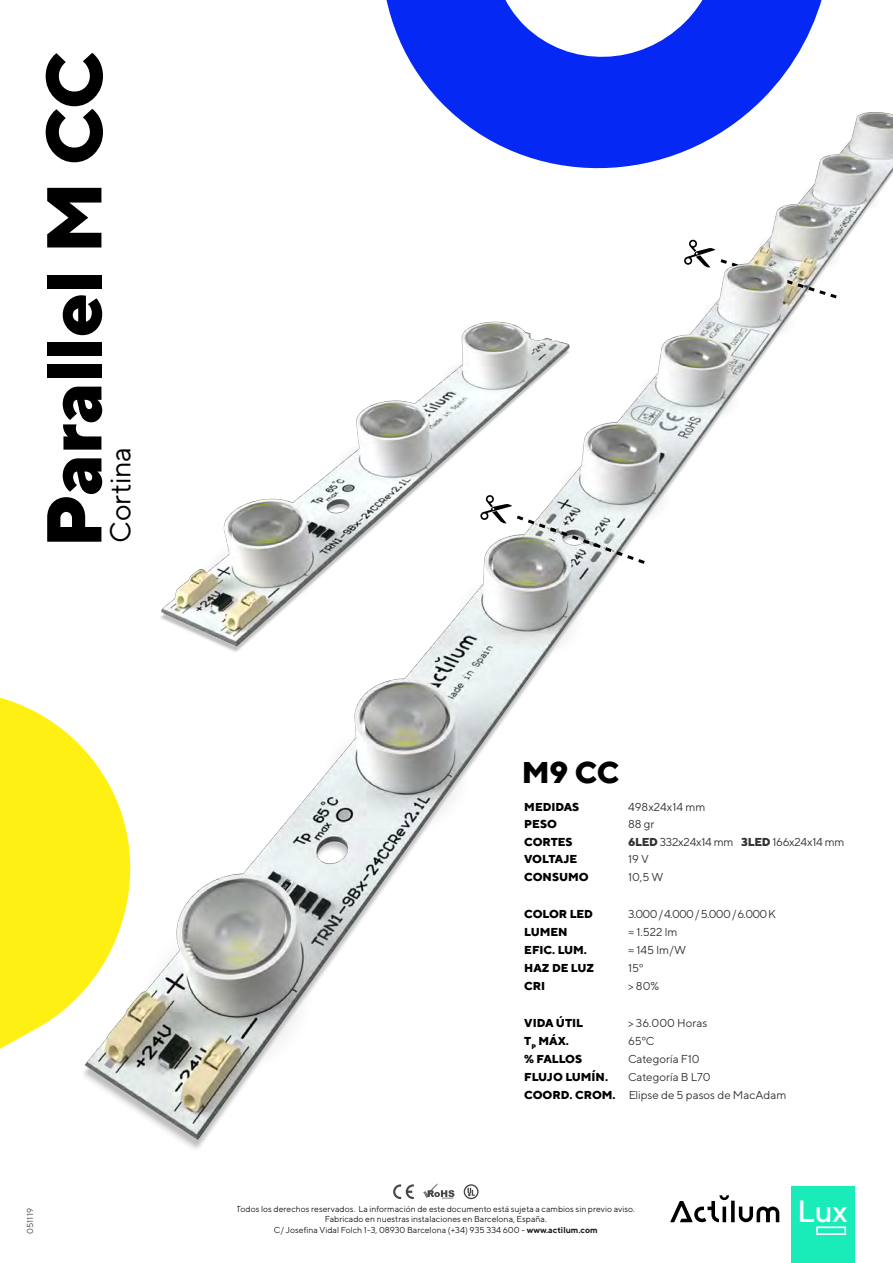
<style>
.page{position:relative;width:893px;height:1263px;background:#fff}
.page>*{position:absolute;margin:0;border:0;box-sizing:border-box;transform-origin:0 0}
.t1{font:800 77.4px "TT Norms";letter-spacing:-.01em;color:#000}
.t2{font:500 30.6px "TT Norms";color:#fff}
.t3{font:800 30px "TT Norms";color:#000}
.t4{font:28.95px "TT Norms";letter-spacing:-.01em;color:#000}
.t5{font:11.55px/18.1px "TT Norms";color:#000}
.t6{font:800 11.55px "TT Norms";color:#000}
.t7{font:11.55px "TT Norms";letter-spacing:-.02em;color:#000}
.t8{font:11.55px "TT Norms";letter-spacing:-.06em;color:#000}
.t9{font:800 11.55px "TT Norms";letter-spacing:-.02em;color:#000}
.t10{font:8.7px/10.4px "TT Norms";color:#000;text-align:center}
.t11{font:8.7px "TT Norms";letter-spacing:.02em;color:#454545}
.s1{font-weight:800}
.s2{font-weight:700}
</style>
<div class="page">
<img style="left:136px;top:112px;width:757px;height:1037px">
<svg style="left:0;top:697px;width:136px;height:414px;fill:#fff014"></svg>
<svg style="left:357px;top:0;width:470px;height:191px;fill:#0528f5"></svg>
<svg style="left:731px;top:1201px;width:4px;height:21px"></svg>
<svg style="left:670px;top:1195px;width:59px;height:27px"></svg>
<svg style="left:739px;top:1206px;width:40px;height:16px"></svg>
<div style="left:791px;top:1186px;width:64px;height:77px;background:#19ebb9"></div>
<div style="left:816px;top:1226px;width:30px;height:9px;border:2px solid #fff"></div>
<svg style="left:614px;top:495px;width:34px;height:71px"></svg>
<svg style="left:684px;top:239px;width:156px;height:62px"></svg>
<img style="left:103px;top:293px;width:511px;height:405px">
<svg style="left:423px;top:1183px;width:31px;height:16px"></svg>
<svg style="left:464px;top:1184px;width:15px;height:15px"></svg>
<svg style="left:393px;top:1184px;width:21px;height:15px"></svg>
<h1 class="t1" style="left:24px;top:548px;width:498px;rotate:-90deg">Parallel M CC</h1>
<h3 class="t4" style="left:103px;top:543px;width:98px;rotate:-90deg">Cortina</h3>
<p class="t11" style="left:25px;top:1234px;width:28px;rotate:-90deg">051119</p>
<h3 class="t3" style="left:522px;top:753px;width:99px">M9 CC</h3>
<h3 class="t6" style="left:524px;top:816px;width:34px">PESO</h3>
<h3 class="t5" style="left:628px;top:815px;width:28px">88 gr</h3>
<h3 class="t6" style="left:524px;top:799px;width:57px">MEDIDAS</h3>
<h3 class="t5" style="left:628px;top:797px;width:79px">498x24x14 mm</h3>
<h3 class="t6" style="left:524px;top:834px;width:50px">CORTES</h3>
<h3 class="t7" style="left:628px;top:834px;width:218px"><span class="s1">6LED</span> 332x24x14 mm <span class="s1">3LED</span> 166x24x14 mm</h3>
<h3 class="t9" style="left:524px;top:852px;width:54px">VOLTAJE</h3>
<h3 class="t5" style="left:628px;top:850px;width:22px">19 V</h3>
<h3 class="t6" style="left:524px;top:870px;width:66px">CONSUMO</h3>
<h3 class="t5" style="left:628px;top:868px;width:37px">10,5 W</h3>
<h3 class="t6" style="left:524px;top:906px;width:70px">COLOR LED</h3>
<h3 class="t8" style="left:628px;top:906px;width:149px">3.000 / 4.000 / 5.000 / 6.000 K</h3>
<h3 class="t6" style="left:524px;top:924px;width:45px">LUMEN</h3>
<h3 class="t5" style="left:628px;top:922px;width:51px">≈ 1.522 lm</h3>
<h3 class="t6" style="left:524px;top:942px;width:64px">EFIC. LUM.</h3>
<h3 class="t5" style="left:628px;top:941px;width:60px">≈ 145 lm/W</h3>
<h3 class="t6" style="left:524px;top:979px;width:22px">CRI</h3>
<h3 class="t5" style="left:628px;top:977px;width:33px">&gt; 80%</h3>
<h3 class="t6" style="left:524px;top:961px;width:71px">HAZ DE LUZ</h3>
<h3 class="t5" style="left:628px;top:959px;width:17px">15º</h3>
<h3 class="t6" style="left:524px;top:1015px;width:60px">VIDA ÚTIL</h3>
<h3 class="t5" style="left:628px;top:1013px;width:81px">&gt; 36.000 Horas</h3>
<h3 class="t6" style="left:524px;top:1033px;width:46px">T<sub>P</sub> MÁX.</h3>
<h3 class="t5" style="left:628px;top:1031px;width:28px">65ºC</h3>
<h3 class="t6" style="left:524px;top:1051px;width:59px">% FALLOS</h3>
<h3 class="t5" style="left:628px;top:1050px;width:73px">Categoría F10</h3>
<h3 class="t6" style="left:524px;top:1070px;width:85px">FLUJO LUMÍN.</h3>
<h3 class="t5" style="left:524px;top:1068px;width:264px;text-indent:104px">Categoría B L70<br><span class="s1">COORD. CROM.</span> Elipse de 5 pasos de MacAdam</h3>
<p class="t10" style="left:237px;top:1203px;width:400px">Todos los derechos reservados. La información de este documento está sujeta a cambios sin previo aviso.<br>Fabricado en nuestras instalaciones en Barcelona, España.<br>C/ Josefina Vidal Folch 1-3, 08930 Barcelona (+34) 935 334 600 - <span class="s2">www.actilum.com</span></p>
<h2 class="t2" style="left:797px;top:1192px;width:52px">Lux</h2>
</div>
